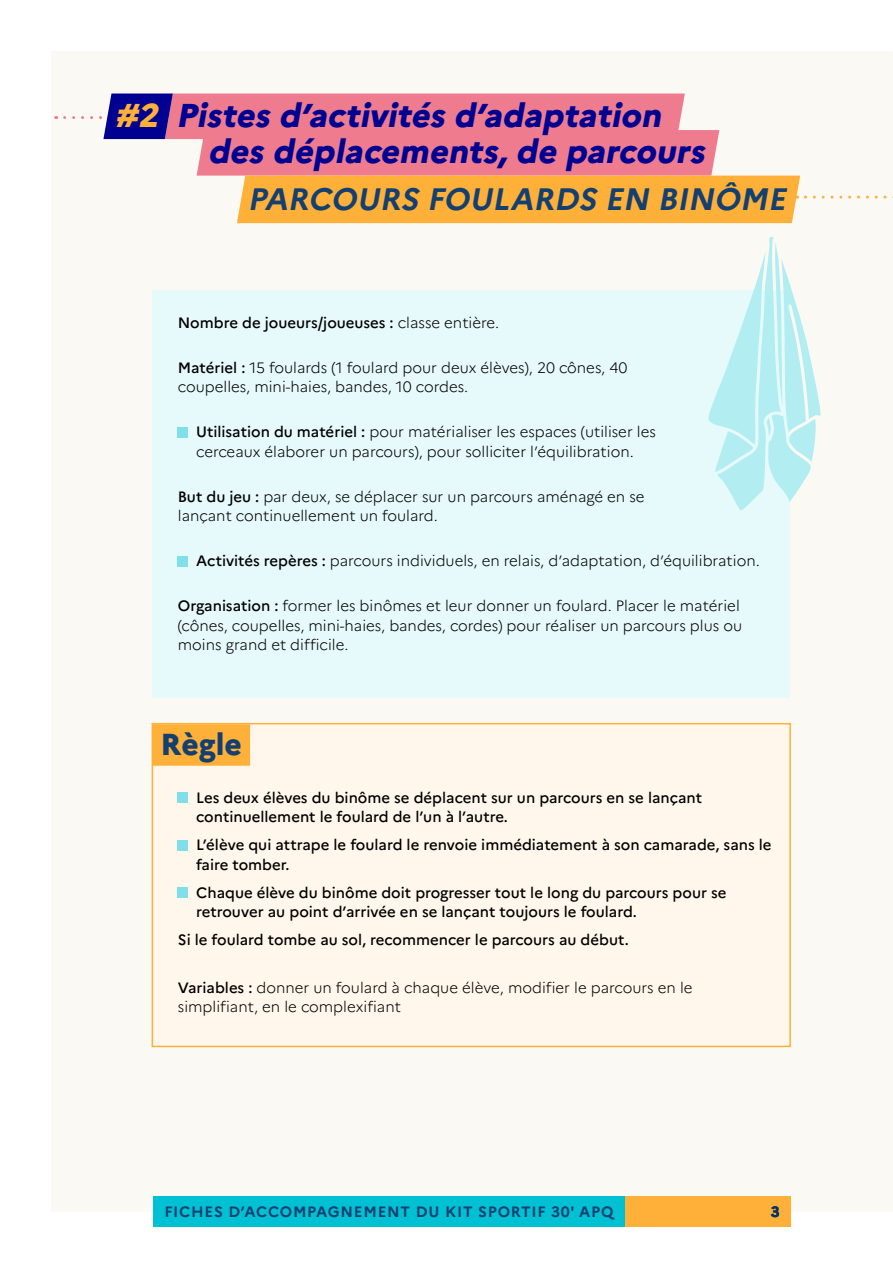
<style>
.page{position:relative;width:893px;height:1263px;background:#fff}
.page>*{position:absolute;margin:0;border:0;box-sizing:border-box;transform-origin:0 0}
.t1{font:italic 800 33px/36.6px "Marianne";color:#000091}
.t2{font:italic 700 31.05px "Marianne";color:#134070}
.t3{font:800 30.3px "Marianne";color:#134070}
.t4{font:300 15px/19.5px "Marianne";color:#000}
.t5{font:500 15px/19.5px "Marianne";color:#000}
.t6{font:700 15px "Marianne";letter-spacing:.05em;color:#134070}
.t7{font:700 15px "Marianne";color:#036}
.s1{color:#ffb039}
.s2{font-weight:300}
.s3{font-weight:500}
</style>
<div class="page">
<div style="left:51px;top:51px;width:842px;height:1161px;background:#fbf9f3"></div>
<div style="left:153px;top:1197px;width:495px;height:30px;background:#00c1d4"></div>
<div style="left:625px;top:1197px;width:166px;height:30px;background:#ffb039"></div>
<div style="left:169px;top:94px;width:512px;height:45px;background:#ef7c8e"></div>
<div style="left:201px;top:130px;width:514px;height:46px;background:#ef7c8e"></div>
<div style="left:241px;top:176px;width:555px;height:47px;background:#ffb039"></div>
<svg style="left:65px;top:116px;width:42px;height:3px"></svg>
<svg style="left:805px;top:196px;width:88px;height:3px"></svg>
<div style="left:107px;top:94px;width:62px;height:45px;background:#000091"></div>
<div style="left:152px;top:290px;width:638px;height:407px;background:#e6f9fb"></div>
<div style="left:178px;top:427px;width:10px;height:10px;background:#80e0ea"></div>
<div style="left:178px;top:556px;width:10px;height:10px;background:#80e0ea"></div>
<div style="left:152px;top:723px;width:639px;height:324px;background:#fff7eb;border:2px solid #ffb039"></div>
<div style="left:178px;top:793px;width:10px;height:10px;background:#80e0ea"></div>
<div style="left:178px;top:840px;width:10px;height:10px;background:#80e0ea"></div>
<div style="left:178px;top:888px;width:10px;height:10px;background:#80e0ea"></div>
<div style="left:152px;top:724px;width:98px;height:42px;background:#ffb039"></div>
<svg style="left:708px;top:237px;width:113px;height:273px"></svg>
<h1 class="t1" style="left:208px;top:100px;width:504px;text-indent:-93px"><span class="s1">#2</span> Pistes d’activités d’adaptation des déplacements, de parcours</h1>
<h2 class="t2" style="left:248px;top:183px;width:546px">PARCOURS FOULARDS EN BINÔME</h2>
<p class="t5" style="left:178px;top:313px;width:323px">Nombre de joueurs/joueuses : <span class="s2">classe entière.</span></p>
<p class="t4" style="left:178px;top:358px;width:451px"><span class="s3">Matériel :</span> 15 foulards (1 foulard pour deux élèves), 20 cônes, 40 coupelles, mini-haies, bandes, 10 cordes.</p>
<p class="t4" style="left:196px;top:423px;width:461px"><span class="s3">Utilisation du matériel :</span> pour matérialiser les espaces (utiliser les cerceaux élaborer un parcours), pour solliciter l’équilibration.</p>
<p class="t4" style="left:178px;top:487px;width:468px"><span class="s3">But du jeu :</span> par deux, se déplacer sur un parcours aménagé en se lançant continuellement un foulard.</p>
<p class="t4" style="left:196px;top:552px;width:565px"><span class="s3">Activités repères :</span> parcours individuels, en relais, d’adaptation, d’équilibration.</p>
<p class="t4" style="left:178px;top:597px;width:566px"><span class="s3">Organisation :</span> former les binômes et leur donner un foulard. Placer le matériel (cônes, coupelles, mini-haies, bandes, cordes) pour réaliser un parcours plus ou moins grand et difficile.</p>
<h3 class="t3" style="left:160px;top:731px;width:83px">Règle</h3>
<p class="t5" style="left:196px;top:788px;width:507px">Les deux élèves du binôme se déplacent sur un parcours en se lançant continuellement le foulard de l’un à l’autre.</p>
<p class="t5" style="left:196px;top:836px;width:577px">L’élève qui attrape le foulard le renvoie immédiatement à son camarade, sans le faire tomber.</p>
<p class="t5" style="left:196px;top:883px;width:532px">Chaque élève du binôme doit progresser tout le long du parcours pour se retrouver au point d’arrivée en se lançant toujours le foulard.</p>
<p class="t5" style="left:178px;top:931px;width:453px">Si le foulard tombe au sol, recommencer le parcours au début.</p>
<p class="t4" style="left:178px;top:978px;width:516px"><span class="s3">Variables :</span> donner un foulard à chaque élève, modifier le parcours en le simplifiant, en le complexifiant</p>
<p class="t6" style="left:164px;top:1206px;width:451px">FICHES D’ACCOMPAGNEMENT DU KIT SPORTIF 30' APQ</p>
<p class="t7" style="left:771px;top:1203px;width:10px">3</p>
</div>
